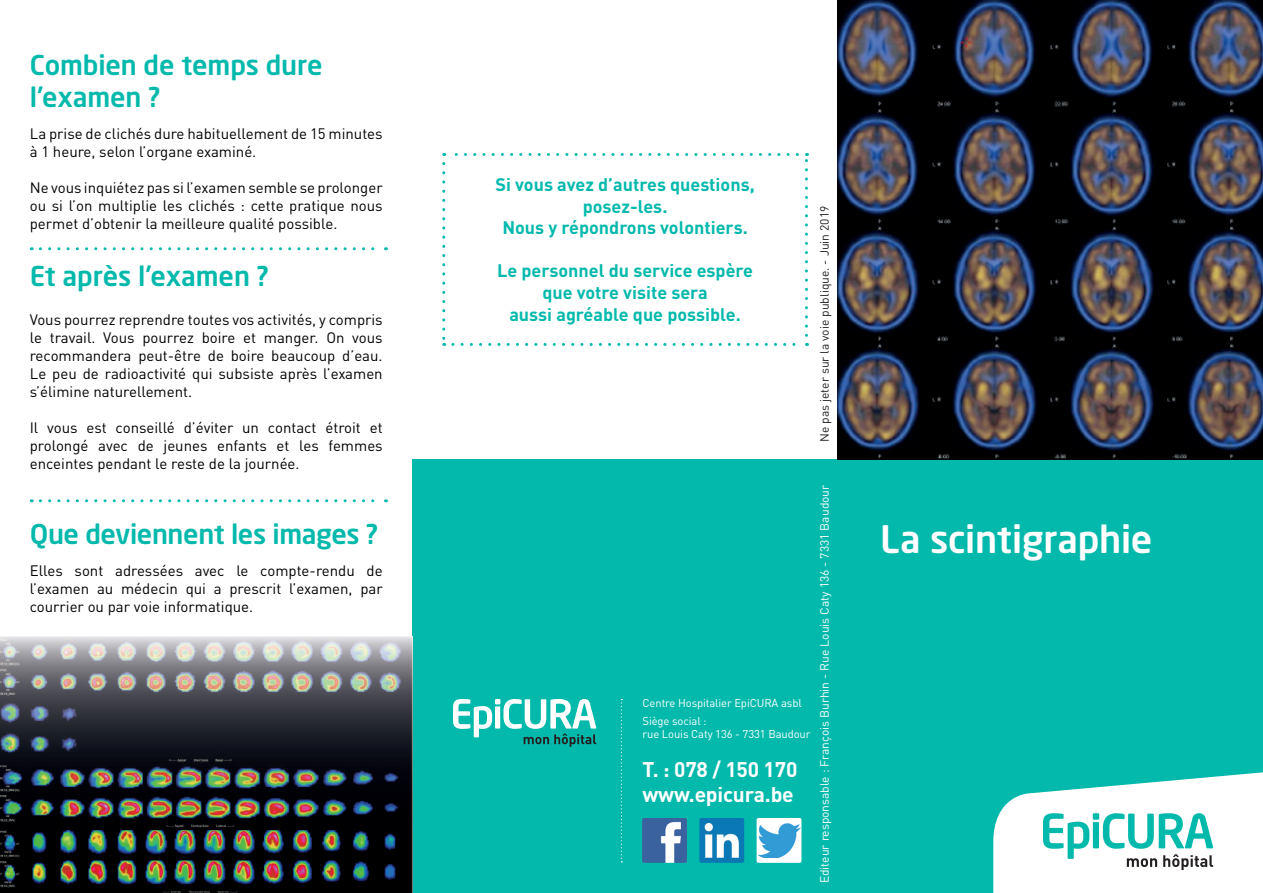
<style>
.page{position:relative;width:1263px;height:893px;background:#fff}
.page>*{position:absolute;margin:0;border:0;box-sizing:border-box;transform-origin:0 0}
.t1{font:37.5px "Neo Sans Std Medium TR";letter-spacing:-.005em;color:#fff}
.t2{font:27px/32.4px "Neo Sans Std Medium TR";letter-spacing:-.005em;color:#03b9ac}
.t3{font:700 21px/25.2px "DIN Pro";letter-spacing:-.01em;color:#fff}
.t4{font:700 18px/21.6px "DIN Pro";color:#03b9ac;text-align:center}
.t5{font:15px/18px "DIN Pro";color:#000001;text-align:justify}
.t6{font:12px "DIN Pro";color:#fff}
.t7{font:12px "DIN Pro";color:#231f20}
.t8{font:11.25px/18px "DIN Pro";letter-spacing:-.01em;color:#fff}
</style>
<div class="page">
<svg style="left:442px;top:164px;width:3px;height:182px"></svg>
<svg style="left:453px;top:343px;width:354px;height:3px"></svg>
<svg style="left:805px;top:153px;width:3px;height:182px"></svg>
<svg style="left:444px;top:153px;width:353px;height:3px"></svg>
<div style="left:838px;top:459px;width:425px;height:434px;background:#03b9ac"></div>
<div style="left:412px;top:459px;width:426px;height:434px;background:#03b9ac"></div>
<img style="left:838px;top:0;width:425px;height:459px">
<svg style="left:40px;top:247px;width:346px;height:3px"></svg>
<svg style="left:40px;top:499px;width:346px;height:3px"></svg>
<img style="left:0;top:637px;width:412px;height:256px">
<svg style="left:993px;top:772px;width:270px;height:121px"></svg>
<svg style="left:453px;top:699px;width:143px;height:48px"></svg>
<svg style="left:621px;top:699px;width:1px;height:163px"></svg>
<img style="left:699px;top:818px;width:45px;height:45px">
<img style="left:642px;top:818px;width:45px;height:45px">
<div style="left:757px;top:818px;width:44px;height:45px;background:#fff;border-radius:2px"></div>
<img style="left:758px;top:824px;width:42px;height:34px">
<h2 class="t2" style="left:30px;top:48px;width:294px">Combien de temps dure l’examen ?</h2>
<p class="t5" style="left:30px;top:123px;width:354px">La prise de clichés dure habituellement de 15 minutes à 1 heure, selon l’organe examiné.</p>
<p class="t5" style="left:30px;top:177px;width:354px">Ne vous inquiétez pas si l’examen semble se prolonger ou si l’on multiplie les clichés : cette pratique nous permet d’obtenir la meilleure qualité possible.</p>
<h2 class="t2" style="left:30px;top:260px;width:240px">Et après l’examen ?</h2>
<p class="t5" style="left:30px;top:309px;width:354px">Vous pourrez reprendre toutes vos activités, y compris le travail. Vous pourrez boire et manger. On vous recommandera peut-être de boire beaucoup d’eau.<br>Le peu de radioactivité qui subsiste après l’examen s’élimine naturellement.</p>
<p class="t5" style="left:30px;top:417px;width:354px">Il vous est conseillé d’éviter un contact étroit et prolongé avec de jeunes enfants et les femmes enceintes pendant le reste de la journée.</p>
<h2 class="t2" style="left:30px;top:517px;width:350px">Que deviennent les images ?</h2>
<p class="t5" style="left:30px;top:560px;width:354px">Elles sont adressées avec le compte-rendu de l’examen au médecin qui a prescrit l’examen, par courrier ou par voie informatique.</p>
<p class="t4" style="left:495px;top:172px;width:261px">Si vous avez d’autres questions, posez-les.<br>Nous y répondrons volontiers.</p>
<p class="t4" style="left:497px;top:258px;width:257px">Le personnel du service espère que votre visite sera<br>aussi agréable que possible.</p>
<p class="t7" style="left:815px;top:442px;width:238px;rotate:-90deg">Ne pas jeter sur la voie publique. - Juin 2019</p>
<p class="t8" style="left:642px;top:693px;width:161px">Centre Hospitalier EpiCURA asbl<br>Siège social :</p>
<p class="t8" style="left:642px;top:724px;width:170px">rue Louis Caty 136 - 7331 Baudour</p>
<h3 class="t3" style="left:642px;top:754px;width:156px">T. : 078 / 150 170 www.epicura.be</h3>
<p class="t6" style="left:815px;top:883px;width:400px;rotate:-90deg">Editeur responsable : François Burhin - Rue Louis Caty 136 - 7331 Baudour</p>
<h1 class="t1" style="left:880px;top:515px;width:274px">La scintigraphie</h1>
</div>
